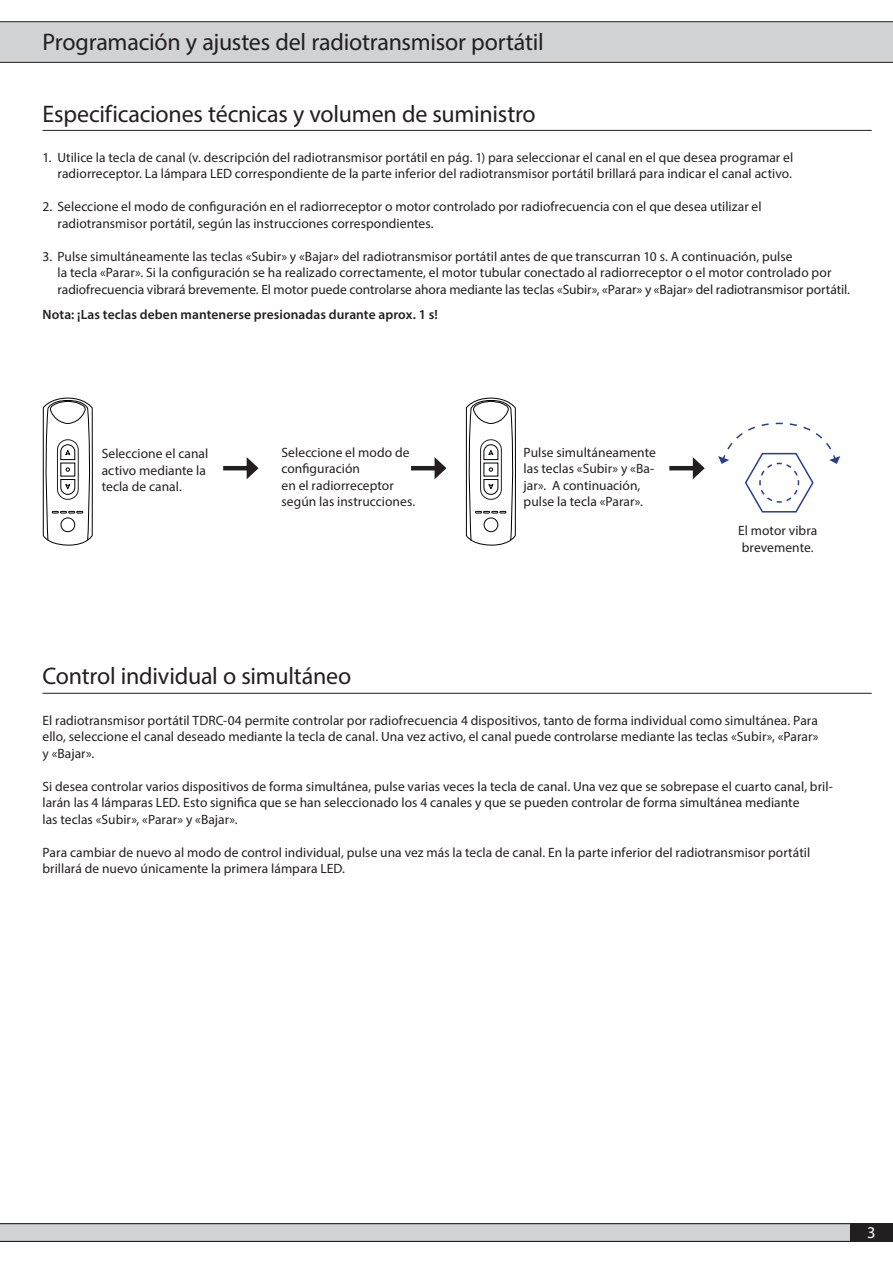
<style>
.page{position:relative;width:893px;height:1263px;background:#fff}
.page>*{position:absolute;margin:0;border:0;box-sizing:border-box;transform-origin:0 0}
.t1{font:24px "Myriad Pro";letter-spacing:-.01em;color:#231f20}
.t2{font:16.5px "Myriad Pro";color:#fff}
.t3{font:13.5px/16.5px "Myriad Pro";color:#231f20}
.t4{font:600 13.5px "Myriad Pro";letter-spacing:.005em;color:#231f20}
</style>
<div class="page">
<svg style="left:0;top:21px;width:893px;height:42px;background:#c8c9cb"></svg>
<svg style="left:0;top:1223px;width:850px;height:19px;background:#bcbcbe"></svg>
<div style="left:850px;top:1223px;width:43px;height:19px;background:#231f20"></div>
<hr style="left:43px;top:130px;width:829px;height:1px;background:#231f20">
<hr style="left:43px;top:693px;width:829px;height:1px;background:#231f20">
<svg style="left:43px;top:397px;width:50px;height:149px"></svg>
<div style="left:61px;top:518px;width:14px;height:14px;border:1px solid #000;border-radius:50%"></div>
<div style="left:57px;top:439px;width:22px;height:61px;border:1px solid #231f20;border-radius:10px"></div>
<svg style="left:466px;top:397px;width:50px;height:149px"></svg>
<div style="left:484px;top:518px;width:14px;height:14px;border:1px solid #000;border-radius:50%"></div>
<div style="left:480px;top:439px;width:22px;height:61px;border:1px solid #231f20;border-radius:10px"></div>
<svg style="left:718px;top:422px;width:122px;height:91px"></svg>
<hr style="left:411px;top:466px;width:28px;height:4px;background:#231f20">
<svg style="left:435px;top:457px;width:11px;height:22px"></svg>
<hr style="left:223px;top:466px;width:28px;height:4px;background:#231f20">
<svg style="left:247px;top:457px;width:12px;height:22px"></svg>
<hr style="left:669px;top:466px;width:28px;height:4px;background:#231f20">
<svg style="left:693px;top:457px;width:12px;height:22px"></svg>
<h1 class="t1" style="left:43px;top:27px;width:503px">Programación y ajustes del radiotransmisor portátil</h1>
<h1 class="t1" style="left:43px;top:99px;width:495px">Especificaciones técnicas y volumen de suministro</h1>
<p class="t3" style="left:43px;top:149px;width:752px;text-align:right">1. Utilice la tecla de canal (v. descripción del radiotransmisor portátil en pág. 1) para seleccionar el canal en el que desea programar el radiorreceptor. La lámpara LED correspondiente de la parte inferior del radiotransmisor portátil brillará para indicar el canal activo.</p>
<p class="t3" style="left:58px;top:198px;width:706px;text-indent:-15px">2. Seleccione el modo de configuración en el radiorreceptor o motor controlado por radiofrecuencia con el que desea utilizar el radiotransmisor portátil, según las instrucciones correspondientes.</p>
<p class="t3" style="left:58px;top:248px;width:794px;text-indent:-15px">3. Pulse simultáneamente las teclas «Subir» y «Bajar» del radiotransmisor portátil antes de que transcurran 10 s. A continuación, pulse<br>la tecla «Parar». Si la configuración se ha realizado correctamente, el motor tubular conectado al radiorreceptor o el motor controlado por radiofrecuencia vibrará brevemente. El motor puede controlarse ahora mediante las teclas «Subir», «Parar» y «Bajar» del radiotransmisor portátil.</p>
<p class="t4" style="left:43px;top:306px;width:397px">Nota: ¡Las teclas deben mantenerse presionadas durante aprox. 1 s!</p>
<p class="t3" style="left:102px;top:445px;width:108px">Seleccione el canal activo mediante la tecla de canal.</p>
<p class="t3" style="left:281px;top:444px;width:135px">Seleccione el modo de configuración<br>en el radiorreceptor según las instrucciones.</p>
<p class="t3" style="left:524px;top:444px;width:134px">Pulse simultáneamente las teclas «Subir» y «Ba&shy;jar». A continuación, pulse la tecla «Parar».</p>
<p class="t3" style="left:738px;top:522px;width:81px">El motor vibra brevemente.</p>
<h1 class="t1" style="left:43px;top:661px;width:310px">Control individual o simultáneo</h1>
<p class="t3" style="left:43px;top:712px;width:777px;text-align:justify">El radiotransmisor portátil TDRC-04 permite controlar por radiofrecuencia 4 dispositivos, tanto de forma individual como simultánea. Para ello, seleccione el canal deseado mediante la tecla de canal. Una vez activo, el canal puede controlarse mediante las teclas «Subir», «Parar» y «Bajar».</p>
<p class="t3" style="left:43px;top:778px;width:792px">Si desea controlar varios dispositivos de forma simultánea, pulse varias veces la tecla de canal. Una vez que se sobrepase el cuarto canal, bril&shy;larán las 4 lámparas LED. Esto significa que se han seleccionado los 4 canales y que se pueden controlar de forma simultánea mediante<br>las teclas «Subir», «Parar» y «Bajar».</p>
<p class="t3" style="left:43px;top:844px;width:769px">Para cambiar de nuevo al modo de control individual, pulse una vez más la tecla de canal. En la parte inferior del radiotransmisor portátil brillará de nuevo únicamente la primera lámpara LED.</p>
<p class="t2" style="left:867px;top:1222px;width:10px">3</p>
</div>
